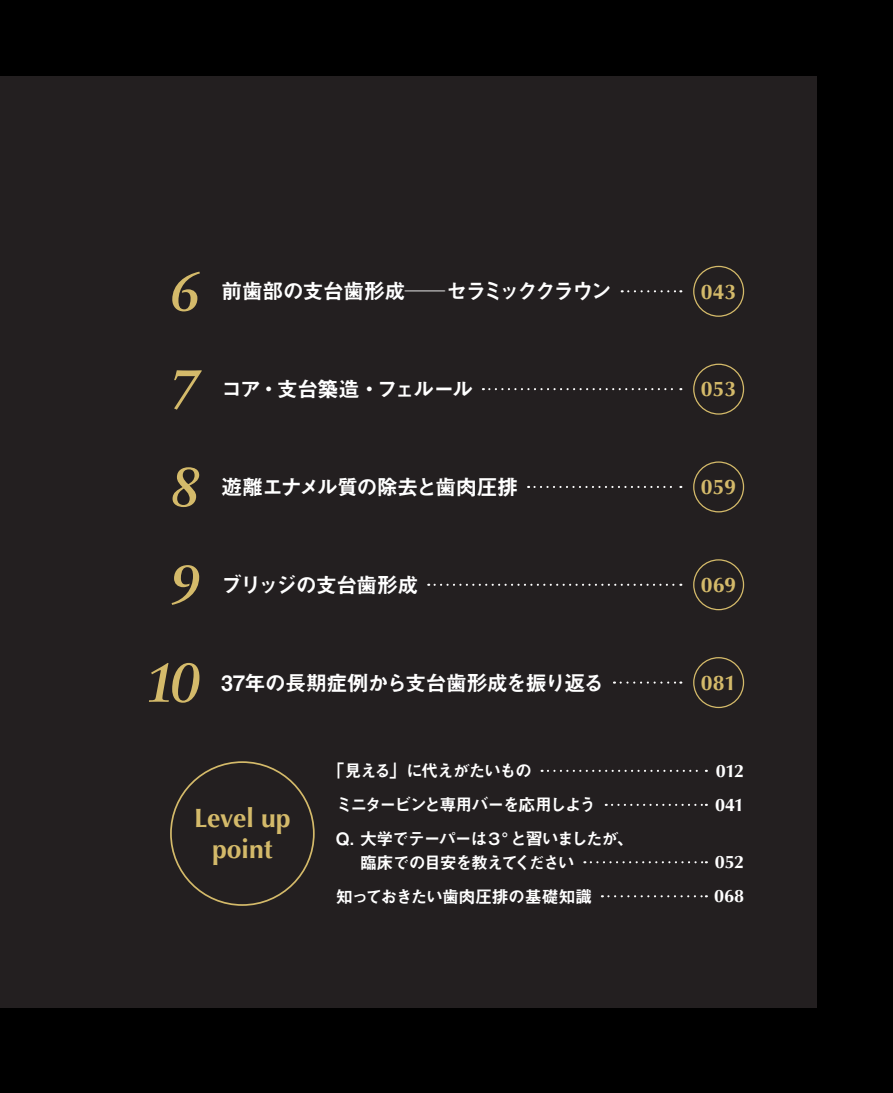
<style>
.page{position:relative;width:893px;height:1093px;background:#000}
.page>*{position:absolute;margin:0;border:0;box-sizing:border-box;transform-origin:0 0}
.t1{font:italic 700 55.35px "Sabon";color:#d4ba6a}
.t2{font:700 26.55px/30.9px "Optima";color:#d4ba6a;text-align:center}
.t3{font:21.3px "Midashi Go Pr 6 N MB31";letter-spacing:-.05em;color:#fff}
.t4{font:21.3px "Midashi Go Pr 6 N MB31";letter-spacing:-.08em;color:#fff}
.t5{font:700 21.3px "Optima";color:#d4ba6a}
.t6{font:21.3px "Midashi Go Pr 6 N MB31";letter-spacing:-.07em;color:#fff}
.t7{font:700 18px "Optima";letter-spacing:-.02em;color:#fff}
.t8{font:16.95px/23.9px "Midashi Go Pr 6 N MB31";letter-spacing:-.08em;color:#fff}
.t9{font:16.95px "Midashi Go Pr 6 N MB31";letter-spacing:-.105em;color:#fff}
.t10{font:16.95px "Midashi Go Pr 6 N MB31";letter-spacing:-.035em;color:#fff}
</style>
<div class="page">
<div style="left:0;top:77px;width:816px;height:931px;background:#231f20"></div>
<svg style="left:483px;top:388px;width:198px;height:2px"></svg>
<div style="left:693px;top:364px;width:51px;height:51px;border:1px solid #d4ba6a;border-radius:50%"></div>
<svg style="left:528px;top:486px;width:153px;height:2px"></svg>
<div style="left:693px;top:461px;width:51px;height:51px;border:1px solid #d4ba6a;border-radius:50%"></div>
<svg style="left:622px;top:290px;width:59px;height:2px"></svg>
<div style="left:693px;top:266px;width:51px;height:51px;border:1px solid #d4ba6a;border-radius:50%"></div>
<svg style="left:435px;top:584px;width:246px;height:2px"></svg>
<div style="left:693px;top:559px;width:51px;height:51px;border:1px solid #d4ba6a;border-radius:50%"></div>
<svg style="left:621px;top:681px;width:60px;height:3px"></svg>
<div style="left:693px;top:657px;width:51px;height:51px;border:1px solid #d4ba6a;border-radius:50%"></div>
<svg style="left:542px;top:770px;width:165px;height:2px"></svg>
<svg style="left:606px;top:804px;width:101px;height:2px"></svg>
<svg style="left:591px;top:861px;width:116px;height:2px"></svg>
<svg style="left:602px;top:895px;width:105px;height:2px"></svg>
<h1 class="t1" style="left:169px;top:258px;width:32px">6</h1>
<p class="t4" style="left:221px;top:274px;width:392px">前歯部の支台歯形成─ セラミッククラウン</p>
<p class="t5" style="left:701px;top:279px;width:37px">043</p>
<h1 class="t1" style="left:168px;top:355px;width:32px">7</h1>
<p class="t6" style="left:221px;top:372px;width:254px">コア・支台築造・フェルール</p>
<p class="t5" style="left:701px;top:377px;width:37px">053</p>
<h1 class="t1" style="left:169px;top:453px;width:32px">8</h1>
<p class="t3" style="left:221px;top:470px;width:299px">遊離エナメル質の除去と歯肉圧排</p>
<p class="t5" style="left:701px;top:475px;width:37px">059</p>
<h1 class="t1" style="left:169px;top:551px;width:32px">9</h1>
<p class="t3" style="left:221px;top:568px;width:199px">ブリッジの支台歯形成</p>
<p class="t5" style="left:701px;top:572px;width:37px">069</p>
<h1 class="t1" style="left:144px;top:649px;width:57px">10</h1>
<p class="t3" style="left:221px;top:665px;width:385px">37年の長期症例から支台歯形成を振り返る</p>
<p class="t5" style="left:701px;top:670px;width:37px">081</p>
<h2 class="t2" style="left:194px;top:803px;width:98px">Level up point</h2>
<p class="t8" style="left:327px;top:758px;width:206px">「見える」に代えがたいもの</p>
<p class="t7" style="left:716px;top:760px;width:30px">012</p>
<p class="t9" style="left:336px;top:791px;width:262px">ミニタービンと専用バーを応用しよう</p>
<p class="t7" style="left:715px;top:794px;width:31px">041</p>
<p class="t8" style="left:360px;top:826px;width:275px;text-indent:-24px">Q. 大学でテーパーは３°と習いましたが、臨床での目安を教えてください</p>
<p class="t7" style="left:715px;top:852px;width:31px">052</p>
<p class="t10" style="left:336px;top:883px;width:258px">知っておきたい歯肉圧排の基礎知識</p>
<p class="t7" style="left:714px;top:886px;width:32px">068</p>
</div>
